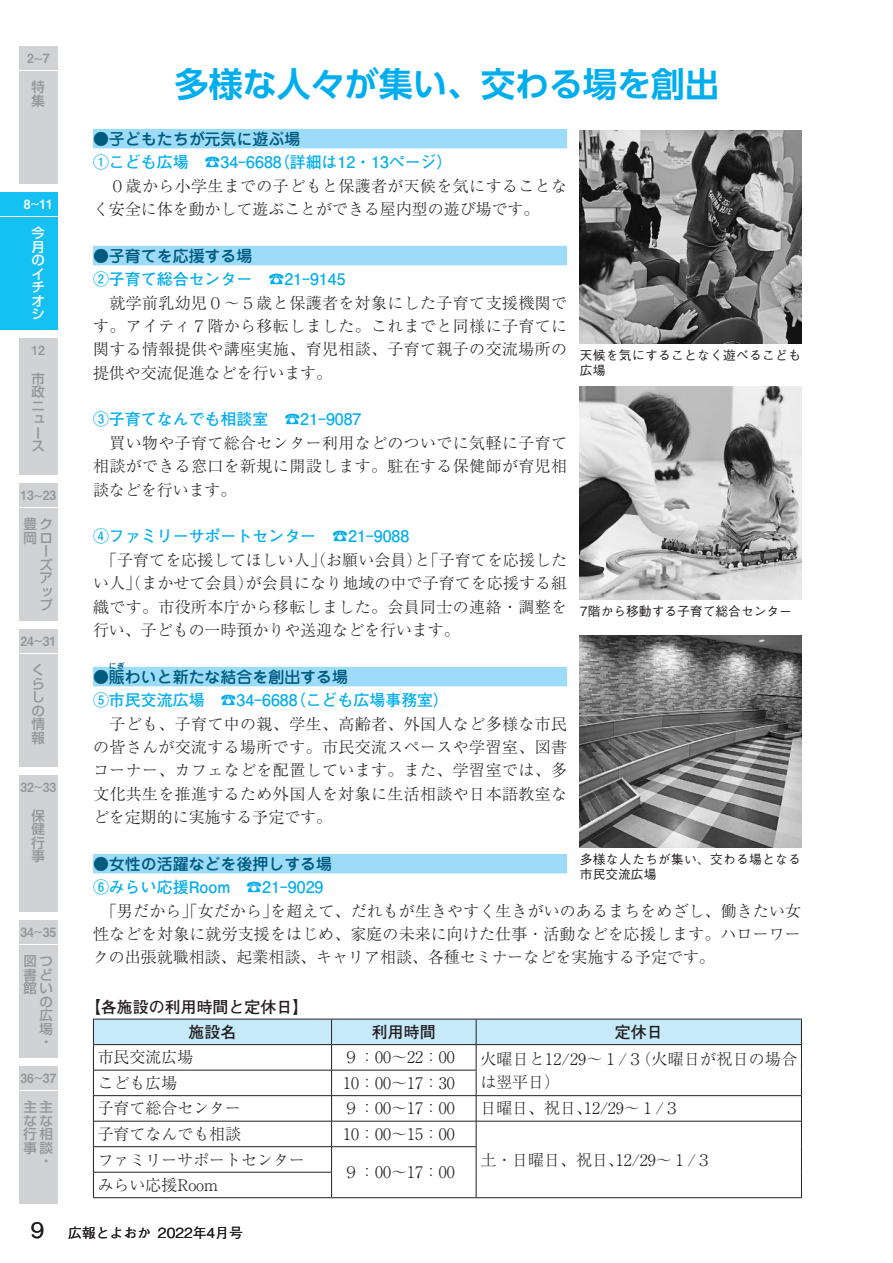
<style>
.page{position:relative;width:893px;height:1263px;background:#fff}
.page>*{position:absolute;margin:0;border:0;box-sizing:border-box;transform-origin:0 0}
.t1{font:700 34.05px "UD Shin Go Pro De";color:#00aeef}
.t2{font:500 21.3px "Gothic BBB Pr 5";color:#231f20}
.t3{font:300 15.9px/23.4px "Ryumin Pro";letter-spacing:.01em;color:#231f20}
.t4{font:700 15.9px "Futo Go B101 Pr 5";color:#00aeef}
.t5{font:500 15.9px "Jun 34 Pro";color:#005b7f}
.t6{font:700 15.9px "Futo Go B101 Pr 5";color:#231f20}
.t7{font:500 13.8px "Gothic BBB Pr 5";color:#231f20}
.t8{font:500 13.5px/13.5px "Shin Go Pr 6";letter-spacing:.165em;color:#939598;text-align:justify}
.t9{font:500 13.5px/13.5px "Shin Go Pr 6";color:#fff;text-align:justify}
.t10{font:500 12.75px/14.9px "Gothic BBB Pro";letter-spacing:.02em;color:#231f20}
.t11{font:12.75px "Midashi Go Pr 6 MB31";color:#939598;scale:.95 1}
.t12{font:500 12.75px "Gothic BBB Pro";color:#231f20}
.t13{font:12.75px "Midashi Go Pr 6 MB31";color:#fff;scale:.95 1}
.t14{font:10.2px "Midashi Go Pr 6 MB31";color:#939598;scale:.87 1}
.t15{font:10.2px "Midashi Go Pr 6 MB31";color:#fff;scale:.87 1}
.t16{font:500 7.95px "Jun 34 Pro";color:#005b7f}
.s1{font-size:12.75px}
</style>
<div class="page">
<div style="left:19px;top:71px;width:38px;height:113px;background:#d1d2d4"></div>
<div style="left:19px;top:47px;width:38px;height:23px;background:#d1d2d4"></div>
<div style="left:19px;top:362px;width:38px;height:113px;background:#d1d2d4"></div>
<div style="left:19px;top:338px;width:38px;height:23px;background:#d1d2d4"></div>
<div style="left:19px;top:508px;width:38px;height:113px;background:#d1d2d4"></div>
<div style="left:19px;top:484px;width:38px;height:23px;background:#d1d2d4"></div>
<div style="left:19px;top:654px;width:38px;height:112px;background:#d1d2d4"></div>
<div style="left:19px;top:629px;width:38px;height:24px;background:#d1d2d4"></div>
<div style="left:19px;top:799px;width:38px;height:113px;background:#d1d2d4"></div>
<div style="left:19px;top:775px;width:38px;height:23px;background:#d1d2d4"></div>
<div style="left:19px;top:945px;width:38px;height:113px;background:#d1d2d4"></div>
<div style="left:19px;top:921px;width:38px;height:23px;background:#d1d2d4"></div>
<div style="left:19px;top:1091px;width:38px;height:112px;background:#d1d2d4"></div>
<div style="left:19px;top:1066px;width:38px;height:24px;background:#d1d2d4"></div>
<div style="left:0;top:217px;width:57px;height:113px;background:#15c0f2"></div>
<div style="left:0;top:192px;width:57px;height:24px;background:#15c0f2"></div>
<div style="left:93px;top:129px;width:474px;height:19px;background:#9cdcf8"></div>
<div style="left:93px;top:246px;width:474px;height:19px;background:#9cdcf8"></div>
<div style="left:93px;top:667px;width:474px;height:19px;background:#9cdcf8"></div>
<div style="left:93px;top:854px;width:474px;height:19px;background:#9cdcf8"></div>
<hr style="left:93px;top:1197px;width:239px;height:1px;background:#231f20">
<hr style="left:332px;top:1197px;width:144px;height:1px;background:#231f20">
<hr style="left:476px;top:1197px;width:326px;height:1px;background:#231f20">
<svg style="left:93px;top:1019px;width:709px;height:178px"></svg>
<img style="left:580px;top:131px;width:221px;height:212px">
<img style="left:580px;top:387px;width:221px;height:212px">
<img style="left:580px;top:635px;width:221px;height:213px">
<p class="t14" style="left:27px;top:51px;width:19px">~<span class="s1">2</span></p>
<p class="t11" style="left:43px;top:48px;width:9px">7</p>
<p class="t8" style="left:32px;top:80px;width:15px">特集</p>
<p class="t15" style="left:24px;top:196px;width:19px">~<span class="s1">8</span></p>
<p class="t13" style="left:39px;top:194px;width:16px">11</p>
<p class="t9" style="left:32px;top:225px;width:15px">今月のイチオシ</p>
<p class="t11" style="left:32px;top:340px;width:16px">12</p>
<p class="t8" style="left:32px;top:371px;width:15px">市政ニュース</p>
<p class="t11" style="left:20px;top:485px;width:16px">13</p>
<p class="t11" style="left:43px;top:485px;width:16px">23</p>
<p class="t14" style="left:34px;top:487px;width:12px">~</p>
<p class="t8" style="left:24px;top:517px;width:31px;text-align:right">豊ク岡ローズアップ</p>
<p class="t11" style="left:20px;top:631px;width:16px">24</p>
<p class="t11" style="left:43px;top:631px;width:16px">31</p>
<p class="t14" style="left:34px;top:633px;width:12px">~</p>
<p class="t8" style="left:32px;top:662px;width:15px">くらしの情報</p>
<p class="t11" style="left:20px;top:776px;width:16px">32</p>
<p class="t11" style="left:43px;top:776px;width:16px">33</p>
<p class="t14" style="left:34px;top:779px;width:12px">~</p>
<p class="t8" style="left:32px;top:808px;width:15px">保健行事</p>
<p class="t11" style="left:20px;top:922px;width:16px">34</p>
<p class="t11" style="left:43px;top:922px;width:16px">35</p>
<p class="t14" style="left:34px;top:924px;width:12px">~</p>
<p class="t8" style="left:24px;top:954px;width:31px;text-align:right">図つ書ど館いの広場・</p>
<p class="t11" style="left:20px;top:1068px;width:16px">36</p>
<p class="t11" style="left:43px;top:1068px;width:16px">37</p>
<p class="t14" style="left:34px;top:1070px;width:12px">~</p>
<p class="t8" style="left:24px;top:1099px;width:31px;text-align:right">主主なな行相事談・</p>
<h2 class="t2" style="left:31px;top:1213px;width:15px">9</h2>
<h1 class="t1" style="left:175px;top:56px;width:546px">多様な人々が集い、交わる場を創出</h1>
<p class="t5" style="left:93px;top:126px;width:209px">●子どもたちが元気に遊ぶ場</p>
<p class="t4" style="left:274px;top:149px;width:180px">（詳細は12・13ぺージ(</p>
<p class="t4" style="left:93px;top:149px;width:190px">①こども広場　☎34-6688</p>
<p class="t3" style="left:93px;top:173px;width:476px">　０歳から小学生までの子どもと保護者が天候を気にすることなく安全に体を動かして遊ぶことができる屋内型の遊び場です。</p>
<p class="t5" style="left:93px;top:243px;width:161px">●子育てを応援する場</p>
<p class="t4" style="left:268px;top:266px;width:79px">☎21-9145</p>
<p class="t4" style="left:93px;top:266px;width:161px">②子育て総合センター</p>
<p class="t3" style="left:93px;top:290px;width:476px;text-align:justify">　就学前乳幼児０～５歳と保護者を対象にした子育て支援機関です。アイティ７階から移転しました。これまでと同様に子育てに関する情報提供や講座実施、育児相談、子育て親子の交流場所の提供や交流促進などを行います。</p>
<p class="t4" style="left:284px;top:407px;width:79px">☎21-9087</p>
<p class="t10" style="left:580px;top:346px;width:223px">天候を気にすることなく遊べるこども広場</p>
<p class="t4" style="left:93px;top:407px;width:177px">③子育てなんでも相談室</p>
<p class="t3" style="left:93px;top:430px;width:476px;text-align:justify">　買い物や子育て総合センター利用などのついでに気軽に子育て相談ができる窓口を新規に開設します。駐在する保健師が育児相談などを行います。</p>
<p class="t4" style="left:332px;top:524px;width:79px">☎21-9088</p>
<p class="t4" style="left:93px;top:524px;width:225px">④ファミリーサポートセンター</p>
<p class="t3" style="left:93px;top:547px;width:476px;text-align:right">　「子育てを応援してほしい人」（お願い会員 「と） 子育てを応援したが会員になり地域の中で子育てを応援する組</p>
<p class="t3" style="left:93px;top:570px;width:476px">い人」（まかせて会員）<br>織です。市役所本庁から移転しました。会員同士の連絡・調整を行い、子どもの一時預かりや送迎などを行います。</p>
<p class="t5" style="left:93px;top:664px;width:257px">●賑わいと新たな結合を創出する場</p>
<p class="t12" style="left:580px;top:601px;width:214px">7階から移動する子育て総合センター</p>
<p class="t16" style="left:109px;top:659px;width:17px">にぎ</p>
<p class="t4" style="left:290px;top:687px;width:161px">（こども広場事務室(</p>
<p class="t4" style="left:93px;top:687px;width:206px">⑤市民交流広場　☎34-6688</p>
<p class="t3" style="left:93px;top:711px;width:476px;text-align:justify">　子ども、子育て中の親、学生、高齢者、外国人など多様な市民の皆さんが交流する場所です。市民交流スペースや学習室、図書コーナー、カフェなどを配置しています。また、学習室では、多文化共生を推進するため外国人を対象に生活相談や日本語教室などを定期的に実施する予定です。</p>
<p class="t5" style="left:93px;top:851px;width:241px">●女性の活躍などを後押しする場</p>
<p class="t4" style="left:246px;top:874px;width:79px">☎21-9029</p>
<p class="t4" style="left:93px;top:874px;width:139px">⑥みらい応援Room</p>
<p class="t10" style="left:580px;top:850px;width:223px">多様な人たちが集い、交わる場となる市民交流広場</p>
<p class="t3" style="left:270px;top:898px;width:532px">を超えて、だれもが生きやすく生きがいのあるまちをめざし、働きたい女</p>
<p class="t3" style="left:93px;top:898px;width:709px">　「男だから」「女だから」<br>性などを対象に就労支援をはじめ、家庭の未来に向けた仕事・活動などを応援します。ハローワークの出張就職相談、起業相談、キャリア相談、各種セミナーなどを実施する予定です。</p>
<p class="t6" style="left:85px;top:994px;width:225px">【各施設の利用時間と定休日【</p>
<p class="t6" style="left:615px;top:1019px;width:49px">定休日</p>
<p class="t6" style="left:189px;top:1019px;width:49px">施設名</p>
<p class="t6" style="left:372px;top:1019px;width:65px">利用時間</p>
<p class="t3" style="left:98px;top:1044px;width:97px">市民交流広場</p>
<p class="t3" style="left:343px;top:1044px;width:113px">９：00～22：00</p>
<p class="t3" style="left:635px;top:1045px;width:163px">（火曜日が祝日の場合</p>
<p class="t3" style="left:480px;top:1045px;width:164px">火曜日と12/29～１/３</p>
<p class="t3" style="left:98px;top:1070px;width:81px">こども広場</p>
<p class="t3" style="left:343px;top:1070px;width:113px">10：00～17：30</p>
<p class="t3" style="left:480px;top:1069px;width:81px">は翌平日(</p>
<p class="t3" style="left:98px;top:1095px;width:145px">子育て総合センター</p>
<p class="t3" style="left:343px;top:1095px;width:113px">９：00～17：00</p>
<p class="t3" style="left:480px;top:1095px;width:113px">日曜日、祝日、</p>
<p class="t3" style="left:584px;top:1095px;width:97px">12/29~１/３</p>
<p class="t3" style="left:98px;top:1121px;width:145px">子育てなんでも相談</p>
<p class="t3" style="left:98px;top:1172px;width:122px">みらい応援Room</p>
<p class="t3" style="left:98px;top:1146px;width:209px">ファミリーサポートセンター</p>
<p class="t3" style="left:343px;top:1121px;width:113px">10：00~15：00</p>
<p class="t3" style="left:343px;top:1159px;width:113px">９：00～17：00</p>
<p class="t3" style="left:480px;top:1146px;width:145px">土・日曜日、祝日、</p>
<p class="t3" style="left:616px;top:1146px;width:97px">12/29～１/３</p>
<p class="t7" style="left:68px;top:1222px;width:84px">広報とよおか</p>
<p class="t7" style="left:158px;top:1222px;width:86px">2022年4月号</p>
</div>
